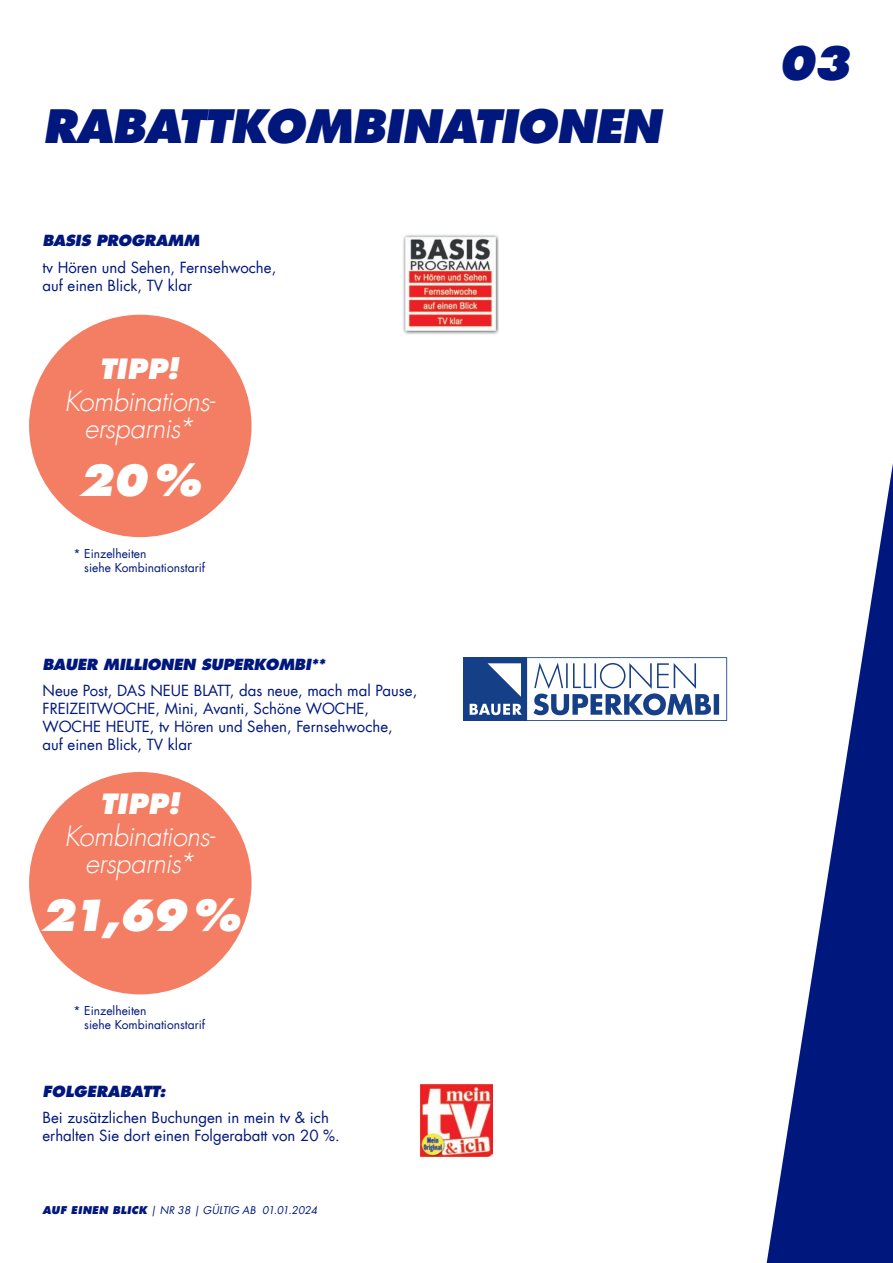
<style>
.page{position:relative;width:893px;height:1263px;background:#fff}
.page>*{position:absolute;margin:0;border:0;box-sizing:border-box;transform-origin:0 0}
.t1{font:italic 800 45px "Futura Com";letter-spacing:-.02em;color:#00177d}
.t2{font:italic 800 42px "Futura Com";color:#fff}
.t3{font:italic 300 27.3px/27.3px "Futura Com";letter-spacing:-.02em;color:#fff;text-align:center}
.t4{font:italic 800 27.3px "Futura Com";letter-spacing:.01em;color:#fff}
.t5{font:15px/18px "Futura Com";color:#00177d}
.t6{font:italic 800 15px "Futura Com";letter-spacing:-.02em;color:#00177d}
.t7{font:italic 800 15px "Futura Com";color:#00177d}
.t8{font:12px/14.4px "Futura Com";color:#00177d}
.t9{font:italic 10.5px "Futura Com";color:#00177d}
.s1{font-weight:800}
</style>
<div class="page">
<svg style="left:767px;top:463px;width:126px;height:800px"></svg>
<div style="left:463px;top:657px;width:64px;height:64px;background:#153f87"></div>
<svg style="left:470px;top:657px;width:257px;height:64px"></svg>
<div style="left:29px;top:772px;width:223px;height:222px;background:#f37e64;border-radius:50%"></div>
<img style="left:421px;top:1084px;width:71px;height:73px">
<img style="left:403px;top:234px;width:96px;height:101px">
<div style="left:29px;top:315px;width:223px;height:222px;background:#f37e64;border-radius:50%"></div>
<h1 class="t1" style="left:43px;top:96px;width:620px">RABATTKOMBINATIONEN</h1>
<p class="t6" style="left:43px;top:230px;width:159px">BASIS PROGRAMM</p>
<p class="t5" style="left:43px;top:258px;width:235px">tv Hören und Sehen, Fernsehwoche, auf einen Blick, TV klar</p>
<h3 class="t4" style="left:99px;top:350px;width:81px">TIPP!</h3>
<h3 class="t3" style="left:65px;top:387px;width:152px">Kombinations&shy;ersparnis*</h3>
<h2 class="t2" style="left:78px;top:451px;width:124px">20%</h2>
<p class="t8" style="left:84px;top:546px;width:122px;text-indent:-11px">* Einzelheiten<br>siehe Kombinationstarif</p>
<p class="t6" style="left:43px;top:653px;width:284px">BAUER MILLIONEN SUPERKOMBI**</p>
<p class="t5" style="left:43px;top:681px;width:376px">Neue Post, DAS NEUE BLATT, das neue, mach mal Pause, FREIZEITWOCHE, Mini, Avanti, Schöne WOCHE, WOCHE HEUTE, tv Hören und Sehen, Fernsehwoche,<br>auf einen Blick, TV klar</p>
<h3 class="t4" style="left:100px;top:785px;width:81px">TIPP!</h3>
<h3 class="t3" style="left:65px;top:822px;width:152px">Kombinations&shy;ersparnis*</h3>
<h2 class="t2" style="left:40px;top:886px;width:201px">21,69 %</h2>
<p class="t8" style="left:84px;top:1003px;width:122px;text-indent:-11px">* Einzelheiten<br>siehe Kombinationstarif</p>
<p class="t7" style="left:43px;top:1081px;width:125px">FOLGERABATT:</p>
<p class="t5" style="left:43px;top:1108px;width:299px">Bei zusätzlichen Buchungen in mein tv &amp; ich erhalten Sie dort einen Folgerabatt von 20 %.</p>
<p class="t9" style="left:43px;top:1203px;width:276px"><span class="s1">AUF EINEN BLICK</span> | NR 38 | GÜLTIG AB 01.01.2024</p>
<h1 class="t1" style="left:778px;top:32px;width:74px">03</h1>
</div>
